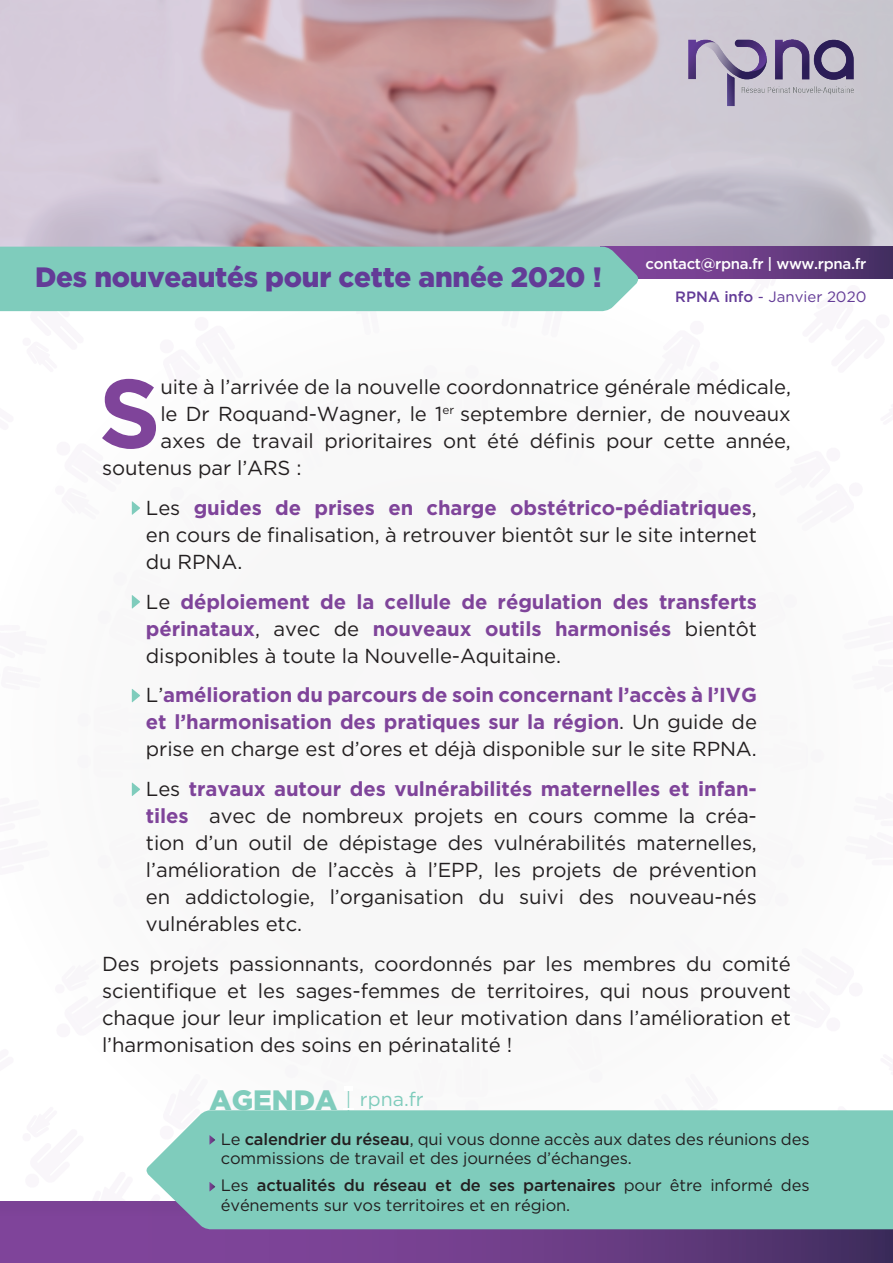
<style>
.page{position:relative;width:893px;height:1263px;background:#fff}
.page>*{position:absolute;margin:0;border:0;box-sizing:border-box;transform-origin:0 0}
.t1{font:700 97.35px "Gotham";color:#7f449a}
.t2{font:900 28.05px "Gotham";letter-spacing:-.01em;color:#633b97}
.t3{font:20.25px/27px "Gotham";letter-spacing:-.005em;color:#231f20;text-align:justify}
.t4{font:700 20.25px/27px "Gotham";letter-spacing:-.005em;color:#7f449a;text-align:justify}
.t5{font:19.5px "Gotham";color:#7fccbc}
.t6{font:16.5px/19.8px "Gotham";letter-spacing:-.01em;color:#231f20}
.t7{font:500 15px "Gotham";letter-spacing:-.02em;color:#fff}
.t8{font:15px "Gotham";color:#633b97}
.s1{font-weight:500}
.s2{font-weight:700;color:#7f449a}
.s3{font-weight:400;color:#231f20}
.s4{font-weight:900;font-size:28.05px}
.s5{font-weight:300;font-size:24px}
</style>
<div class="page">
<svg style="left:0;top:0;width:893px;height:247px;background:#c8b2bb"></svg>
<svg style="left:641px;top:247px;width:252px;height:32px;background:#663b81"></svg>
<svg style="left:0;top:1201px;width:893px;height:62px;background:#6f3f8a"></svg>
<div style="left:0;top:247px;width:641px;height:64px;background:#7fccbc"></div>
<div style="left:144px;top:1110px;width:749px;height:119px;background:#7fccbc"></div>
<svg style="left:132px;top:501px;width:8px;height:14px"></svg>
<svg style="left:132px;top:595px;width:8px;height:14px"></svg>
<svg style="left:132px;top:688px;width:8px;height:15px"></svg>
<svg style="left:132px;top:782px;width:8px;height:14px"></svg>
<svg style="left:209px;top:1135px;width:6px;height:10px"></svg>
<svg style="left:209px;top:1182px;width:6px;height:10px"></svg>
<img style="left:682px;top:30px;width:177px;height:84px">
<h2 class="t2" style="left:35px;top:261px;width:568px">Des nouveautés pour cette année 2020 !</h2>
<p class="t7" style="left:645px;top:255px;width:222px">contact@rpna.fr | www.rpna.fr</p>
<p class="t8" style="left:675px;top:289px;width:193px"><span class="s1">RPNA info</span> - Janvier 2020</p>
<h1 class="t1" style="left:99px;top:357px;width:64px">S</h1>
<p class="t3" style="left:160px;top:373px;width:632px">uite à l’arrivée de la nouvelle coordonnatrice générale médicale,</p>
<p class="t3" style="left:160px;top:400px;width:632px">le Dr Roquand-Wagner, le 1<sup>er</sup> septembre dernier, de nouveaux</p>
<p class="t3" style="left:160px;top:427px;width:632px">axes de travail prioritaires ont été définis pour cette année,</p>
<p class="t3" style="left:102px;top:454px;width:201px">soutenus par l’ARS :</p>
<p class="t3" style="left:146px;top:494px;width:612px">Les <span class="s2">guides de prises en charge obstétrico-pédiatriques</span>, en cours de finalisation, à retrouver bientôt sur le site internet du RPNA.</p>
<p class="t4" style="left:146px;top:587px;width:612px"><span class="s3">Le</span> déploiement de la cellule de régulation des transferts périnataux<span class="s3">, avec de</span> nouveaux outils harmonisés <span class="s3">bientôt disponibles à toute la Nouvelle-Aquitaine.</span></p>
<p class="t4" style="left:146px;top:681px;width:612px"><span class="s3">L’</span>amélioration du parcours de soin concernant l’accès à l’IVG et l’harmonisation des pratiques sur la région<span class="s3">. Un guide de prise en charge est d’ores et déjà disponible sur le site RPNA.</span></p>
<p class="t3" style="left:146px;top:775px;width:612px">Les <span class="s2">travaux autour des vulnérabilités maternelles et infan&shy;tiles</span> avec de nombreux projets en cours comme la créa&shy;tion d’un outil de dépistage des vulnérabilités maternelles, l’amélioration de l’accès à l’EPP, les projets de prévention en addictologie, l’organisation du suivi des nouveau-nés vulnérables etc.</p>
<p class="t3" style="left:102px;top:950px;width:690px">Des projets passionnants, coordonnés par les membres du comité scientifique et les sages-femmes de territoires, qui nous prouvent chaque jour leur implication et leur motivation dans l’amélioration et l’harmonisation des soins en périnatalité !</p>
<p class="t5" style="left:209px;top:1088px;width:216px"><span class="s4">AGENDA</span> <span class="s5">|</span> rpna.fr</p>
<p class="t6" style="left:221px;top:1128px;width:590px">Le <span class="s1">calendrier du réseau</span>, qui vous donne accès aux dates des réunions des commissions de travail et des journées d’échanges.</p>
<p class="t6" style="left:221px;top:1175px;width:590px">Les <span class="s1">actualités du réseau et de ses partenaires</span> pour être informé des événements sur vos territoires et en région.</p>
</div>
